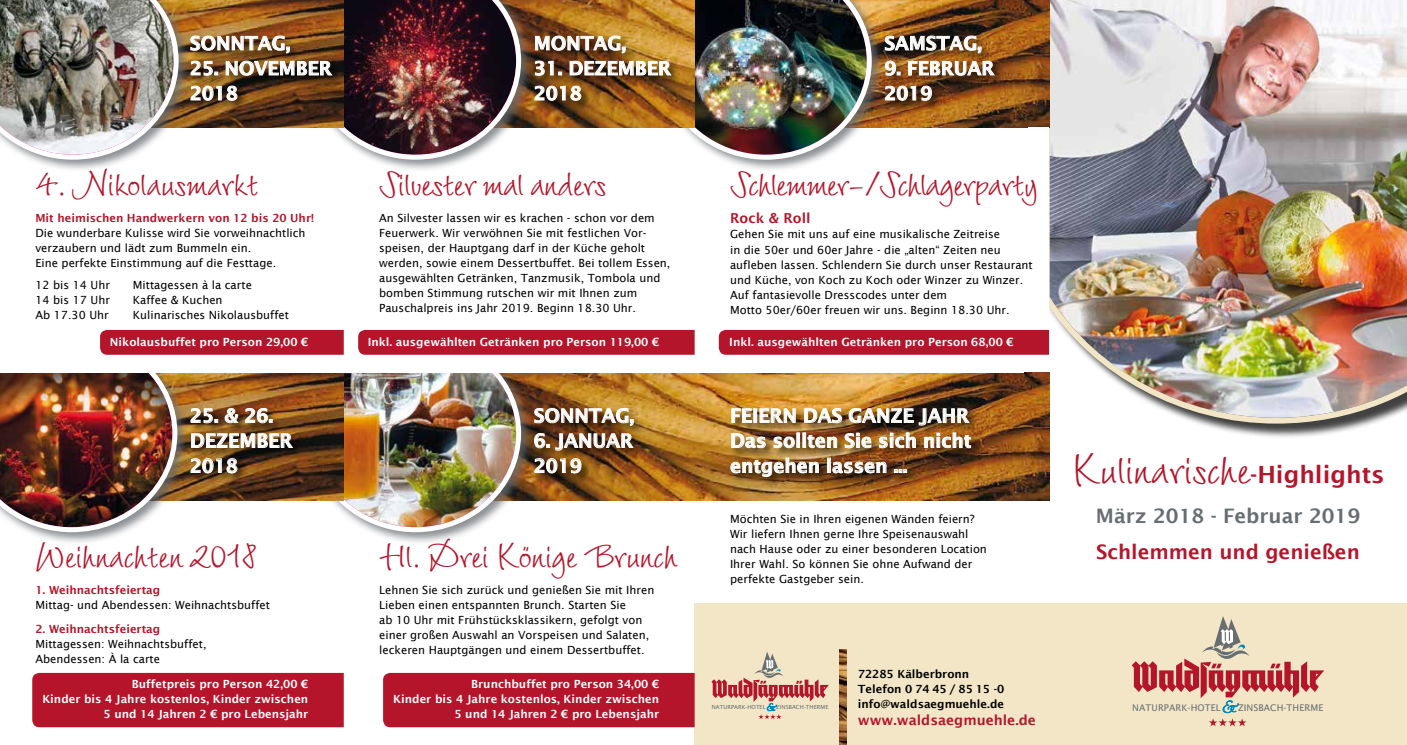
<style>
.page{position:relative;width:1407px;height:745px;background:#fff}
.page>*{position:absolute;margin:0;border:0;box-sizing:border-box;transform-origin:0 0}
.t1{font:40px "Wiesbaden Swing Com";color:#b5152b}
.t2{font:32.5px "Wiesbaden Swing Com";letter-spacing:-.01em;color:#b5152b}
.t3{font:32.5px "Wiesbaden Swing Com";letter-spacing:-.03em;color:#b5152b}
.t4{font:600 20px "Lucida Sans";color:#676d71}
.t5{font:600 20px "Lucida Sans";color:#b5152b}
.t6{font:600 18.75px/25px "Lucida Sans";color:#fff}
.t7{font:600 13.75px "Lucida Sans";color:#b5152b}
.t8{font:11.25px/15px "Lucida Sans";color:#000}
.t9{font:600 11.25px/15px "Lucida Sans";color:#fff;text-align:right}
.t10{font:600 11.25px "Lucida Sans";color:#b5152b}
.t11{font:600 11.25px/15px "Lucida Sans";color:#000}
.t12{font:9.12px "Lucida Sans";letter-spacing:.01em;color:#676d71}
.t13{font:5.62px "Lucida Sans";letter-spacing:.01em;color:#676d71}
.s1{font-family:"Lucida Sans";font-weight:600;font-size:23.75px}
</style>
<div class="page">
<div style="left:694px;top:602px;width:713px;height:142px;background:#f2e6c6"></div>
<img style="left:839px;top:649px;width:7px;height:95px">
<div style="left:1045px;top:0;width:362px;height:439px;background:#000;opacity:.75"></div>
<img style="left:1041px;top:0;width:366px;height:426px">
<img style="left:533px;top:0;width:516px;height:128px">
<img style="left:694px;top:372px;width:355px;height:128px">
<div style="left:0;top:0;width:191px;height:172px;background:#676d71;opacity:.75"></div>
<img style="left:0;top:0;width:181px;height:162px">
<div style="left:0;top:361px;width:190px;height:183px;background:#676d71;opacity:.75"></div>
<div style="left:321px;top:0;width:212px;height:172px;background:#676d71;opacity:.75"></div>
<div style="left:321px;top:361px;width:212px;height:183px;background:#676d71;opacity:.75"></div>
<div style="left:672px;top:0;width:212px;height:172px;background:#676d71;opacity:.75"></div>
<div style="left:1028px;top:128px;width:21px;height:186px;background:#fff"></div>
<svg style="left:1209px;top:718px;width:37px;height:8px"></svg>
<svg style="left:1132px;top:616px;width:192px;height:96px"></svg>
<svg style="left:711px;top:652px;width:118px;height:66px"></svg>
<div style="left:32px;top:672px;width:312px;height:54px;background:#b5152b"></div>
<div style="left:383px;top:672px;width:311px;height:54px;background:#b5152b"></div>
<img style="left:190px;top:0;width:334px;height:162px">
<img style="left:534px;top:0;width:340px;height:162px">
<div style="left:729px;top:406px;width:254px;height:81px;background:#000;opacity:.75"></div>
<svg style="left:731px;top:408px;width:21px;height:15px"></svg>
<div style="left:753px;top:408px;width:4px;height:14px;border:1px solid #fff"></div>
<svg style="left:759px;top:408px;width:37px;height:15px"></svg>
<svg style="left:804px;top:407px;width:38px;height:16px"></svg>
<img style="left:848px;top:407px;width:122px;height:18px">
<svg style="left:731px;top:433px;width:35px;height:15px"></svg>
<svg style="left:773px;top:436px;width:22px;height:12px"></svg>
<div style="left:796px;top:432px;width:4px;height:15px;border:1px solid #fff"></div>
<div style="left:802px;top:432px;width:4px;height:15px;border:1px solid #fff"></div>
<svg style="left:807px;top:434px;width:30px;height:14px"></svg>
<svg style="left:844px;top:432px;width:28px;height:16px"></svg>
<svg style="left:879px;top:432px;width:37px;height:16px"></svg>
<svg style="left:924px;top:432px;width:47px;height:16px"></svg>
<img style="left:730px;top:457px;width:89px;height:20px">
<div style="left:827px;top:457px;width:4px;height:15px;border:1px solid #fff"></div>
<svg style="left:832px;top:461px;width:55px;height:12px"></svg>
<svg style="left:894px;top:469px;width:13px;height:3px"></svg>
<div style="left:883px;top:34px;width:123px;height:78px;background:#000;opacity:.75"></div>
<svg style="left:884px;top:35px;width:98px;height:19px;background:#6f6051"></svg>
<svg style="left:884px;top:60px;width:16px;height:16px"></svg>
<svg style="left:908px;top:60px;width:87px;height:16px"></svg>
<svg style="left:885px;top:85px;width:47px;height:16px"></svg>
<div style="left:719px;top:330px;width:330px;height:24px;background:#b5152b"></div>
<img style="left:0;top:330px;width:694px;height:204px">
<h3 class="t6" style="left:190px;top:31px;width:102px">Sonntag,</h3>
<h3 class="t6" style="left:190px;top:56px;width:143px">25. November<br>2018</h3>
<h3 class="t6" style="left:534px;top:31px;width:94px">Montag,</h3>
<h3 class="t6" style="left:534px;top:56px;width:139px">31. Dezember<br>2018</h3>
<h2 class="t2" style="left:35px;top:164px;width:224px">4. Nikolausmarkt</h2>
<h2 class="t2" style="left:379px;top:164px;width:229px">Silvester mal anders</h2>
<p class="t10" style="left:35px;top:211px;width:280px">Mit heimischen Handwerkern von 12 bis 20 Uhr!</p>
<p class="t8" style="left:35px;top:225px;width:272px">Die wunderbare Kulisse wird Sie vorweihnachtlich verzaubern und lädt zum Bummeln ein.<br>Eine perfekte Einstimmung auf die Festtage.</p>
<p class="t8" style="left:35px;top:277px;width:76px">12 bis 14 Uhr</p>
<p class="t8" style="left:133px;top:277px;width:120px">Mittagessen à la carte</p>
<p class="t8" style="left:35px;top:292px;width:76px">14 bis 17 Uhr</p>
<p class="t8" style="left:133px;top:292px;width:91px">Kaffee &amp; Kuchen</p>
<p class="t8" style="left:35px;top:307px;width:75px">Ab 17.30 Uhr</p>
<p class="t8" style="left:133px;top:307px;width:157px">Kulinarisches Nikolausbuffet</p>
<p class="t8" style="left:379px;top:210px;width:293px">An Silvester lassen wir es krachen - schon vor dem Feuerwerk. Wir verwöhnen Sie mit festlichen Vor&shy;speisen, der Hauptgang darf in der Küche geholt werden, sowie einem Dessertbuffet. Bei tollem Essen, ausgewählten Getränken, Tanzmusik, Tombola und bomben Stimmung rutschen wir mit Ihnen zum Pauschalpreis ins Jahr 2019. Beginn 18.30 Uhr.</p>
<h3 class="t6" style="left:884px;top:31px;width:39px">Samst</h3>
<h3 class="t6" style="left:949px;top:31px;width:34px">ag,</h3>
<h3 class="t6" style="left:884px;top:56px;width:111px">9. Februar<br>2019</h3>
<h2 class="t3" style="left:730px;top:164px;width:309px">Schlemmer-/Schlagerparty</h2>
<p class="t7" style="left:730px;top:210px;width:82px">Rock &amp; Roll</p>
<p class="t8" style="left:730px;top:227px;width:304px">Gehen Sie mit uns auf eine musikalische Zeitreise<br>in die 50er und 60er Jahre - die „alten“ Zeiten neu aufleben lassen. Schlendern Sie durch unser Restaurant und Küche, von Koch zu Koch oder Winzer zu Winzer.<br>Auf fantasievolle Dresscodes unter dem<br>Motto 50er/60er freuen wir uns. Beginn 18.30 Uhr.</p>
<p class="t9" style="left:110px;top:334px;width:200px">N ikolausbuffet pro Person 29,00 €</p>
<p class="t9" style="left:368px;top:334px;width:293px">I nkl. ausgewählten Getränken pro Person 119,00 €</p>
<p class="t9" style="left:729px;top:334px;width:286px">I nkl. ausgewählten Getränken pro Person 68,00 €</p>
<h3 class="t6" style="left:190px;top:403px;width:104px">25. &amp; 26.<br>Dezember<br>2018</h3>
<h3 class="t6" style="left:534px;top:403px;width:102px">Sonntag,</h3>
<h3 class="t6" style="left:534px;top:428px;width:101px">6. Januar<br>2019</h3>
<h2 class="t2" style="left:35px;top:536px;width:224px">Weihnachten 2018</h2>
<h2 class="t2" style="left:379px;top:536px;width:300px">Hl. Drei Könige Brunch</h2>
<p class="t10" style="left:35px;top:583px;width:126px">1. Weihnachtsfeiertag</p>
<p class="t8" style="left:35px;top:597px;width:236px">Mittag- und Abendessen: Weihnachtsbuffet</p>
<p class="t10" style="left:35px;top:622px;width:126px">2. Weihnachtsfeiertag</p>
<p class="t8" style="left:35px;top:635px;width:173px">Mittagessen: Weihnachtsbuffet,<br>Abendessen: À la carte</p>
<p class="t8" style="left:379px;top:582px;width:277px">Lehnen Sie sich zurück und genießen Sie mit Ihren Lieben einen entspannten Brunch. Starten Sie<br>ab 10 Uhr mit Frühstücksklassikern, gefolgt von einer großen Auswahl an Vorspeisen und Salaten, leckeren Hauptgängen und einem Dessertbuffet.</p>
<h3 class="t6" style="left:730px;top:403px;width:243px;text-align:justify">Feiern das Ganze Jah r Das sollten Sie sich nicht entgehen lassen ...</h3>
<p class="t8" style="left:730px;top:511px;width:258px">Möchten Sie in Ihren eigenen Wänden feiern?<br>Wir liefern Ihnen gerne Ihre Speisenauswahl nach Hause oder zu einer besonderen Location Ihrer Wahl. So können Sie ohne Aufwand der perfekte Gastgeber sein.</p>
<h1 class="t1" style="left:1071px;top:446px;width:315px">Kulinarische<span class="s1">-Highlights</span></h1>
<h3 class="t4" style="left:1096px;top:504px;width:266px">März 2018 - Februar 2019</h3>
<h3 class="t5" style="left:1096px;top:540px;width:265px">Schlemmen und genießen</h3>
<p class="t9" style="left:42px;top:675px;width:267px">Buffetpreis pro Person 42,00 €<br>Kinder bis 4 Jahre kostenlos, Kinder zwischen<br>5 und 14 Jahren 2 € pro Lebensjahr</p>
<p class="t9" style="left:393px;top:675px;width:267px">Brunchbuffet pro Person 34,00 €<br>Kinder bis 4 Jahre kostenlos, Kinder zwischen<br>5 und 14 Jahren 2 € pro Lebensjahr</p>
<p class="t11" style="left:858px;top:665px;width:148px">72285 Kälberbronn<br>Telefon 0 74 45 / 85 15 -0 info@waldsaegmuehle.de</p>
<p class="t7" style="left:858px;top:712px;width:180px">www.waldsaegmuehle.de</p>
<p class="t13" style="left:712px;top:703px;width:55px">NATURPARK-HOTEL</p>
<p class="t13" style="left:776px;top:703px;width:54px">ZINSBACH-THERME</p>
<p class="t12" style="left:1132px;top:701px;width:90px">NATURPARK-HOTEL</p>
<p class="t12" style="left:1238px;top:701px;width:87px">ZINSBACH-THERME</p>
</div>
